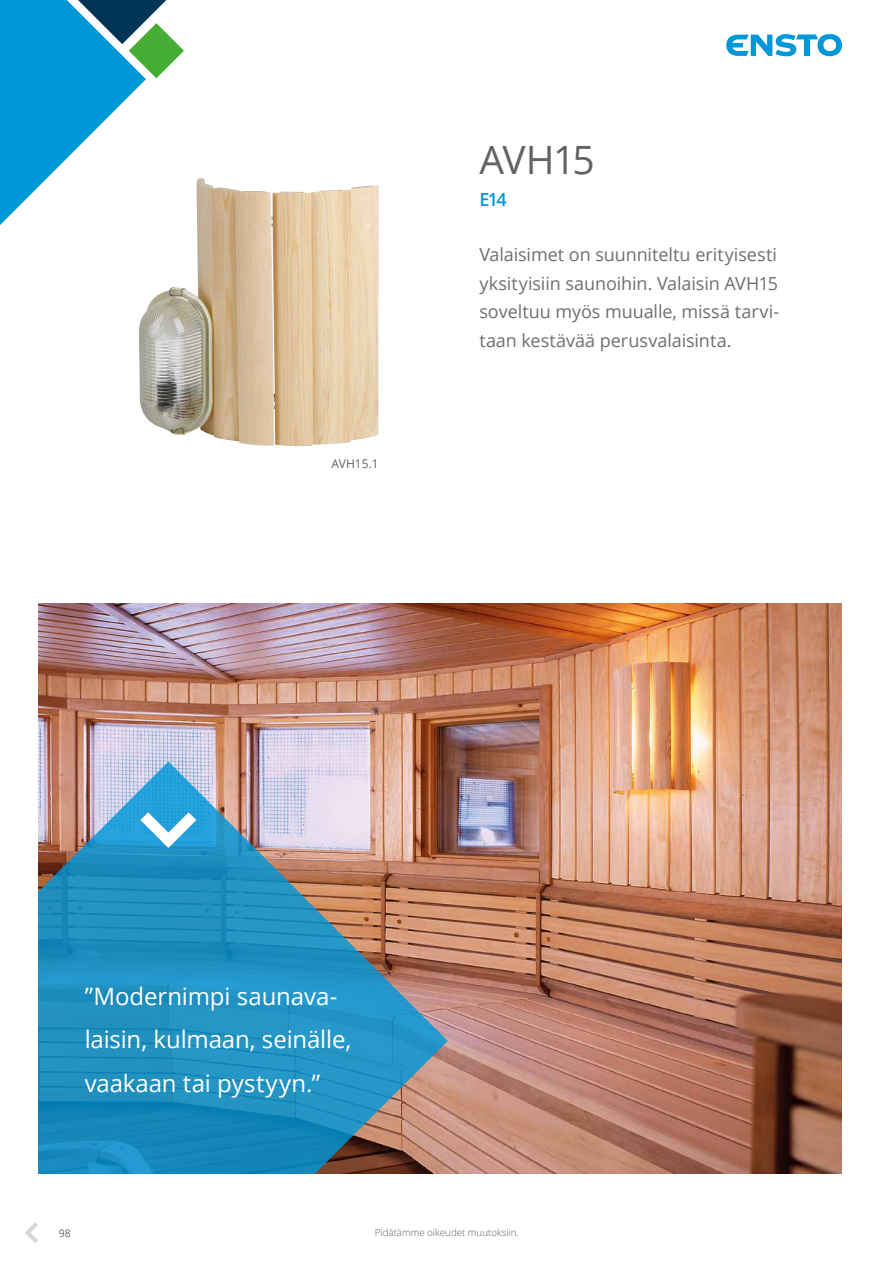
<style>
.page{position:relative;width:893px;height:1263px;background:#fff}
.page>*{position:absolute;margin:0;border:0;box-sizing:border-box;transform-origin:0 0}
.t1{font:39px "Open Sans";letter-spacing:-.04em;color:#646363}
.t2{font:24px/43.5px "Open Sans";letter-spacing:-.005em;color:#fff}
.t3{font:18px/28.5px "Open Sans";letter-spacing:-.005em;color:#706f6f}
.t4{font:600 18px "Open Sans";color:#0097d9}
.t5{font:12px "Open Sans";color:#646363}
.t6{font:10.5px "Open Sans";color:#646363}
.t7{font:300 9.75px "Open Sans";color:#646363}
</style>
<div class="page">
<svg style="left:726px;top:34px;width:116px;height:22px"></svg>
<svg style="left:0;top:0;width:184px;height:225px"></svg>
<svg style="left:25px;top:1222px;width:13px;height:21px"></svg>
<img style="left:139px;top:178px;width:240px;height:269px">
<img style="left:38px;top:604px;width:804px;height:570px">
<svg style="left:38px;top:761px;width:410px;height:413px"></svg>
<svg style="left:140px;top:812px;width:56px;height:36px"></svg>
<h1 class="t1" style="left:479px;top:133px;width:117px">AVH15</h1>
<p class="t4" style="left:479px;top:187px;width:29px">E14</p>
<p class="t5" style="left:331px;top:456px;width:49px">AVH15.1</p>
<p class="t3" style="left:479px;top:240px;width:301px">Valaisimet on suunniteltu erityisesti yksityisiin saunoihin. Valaisin AVH15 soveltuu myös muualle, missä tarvi&shy;taan kestävää perusvalaisinta.</p>
<h2 class="t2" style="left:85px;top:974px;width:268px">”Modernimpi saunava&shy;laisin, kulmaan, seinälle, vaakaan tai pystyyn.”</h2>
<p class="t6" style="left:59px;top:1226px;width:14px">98</p>
<p class="t7" style="left:375px;top:1226px;width:145px">Pidätämme oikeudet muutoksiin.</p>
</div>
